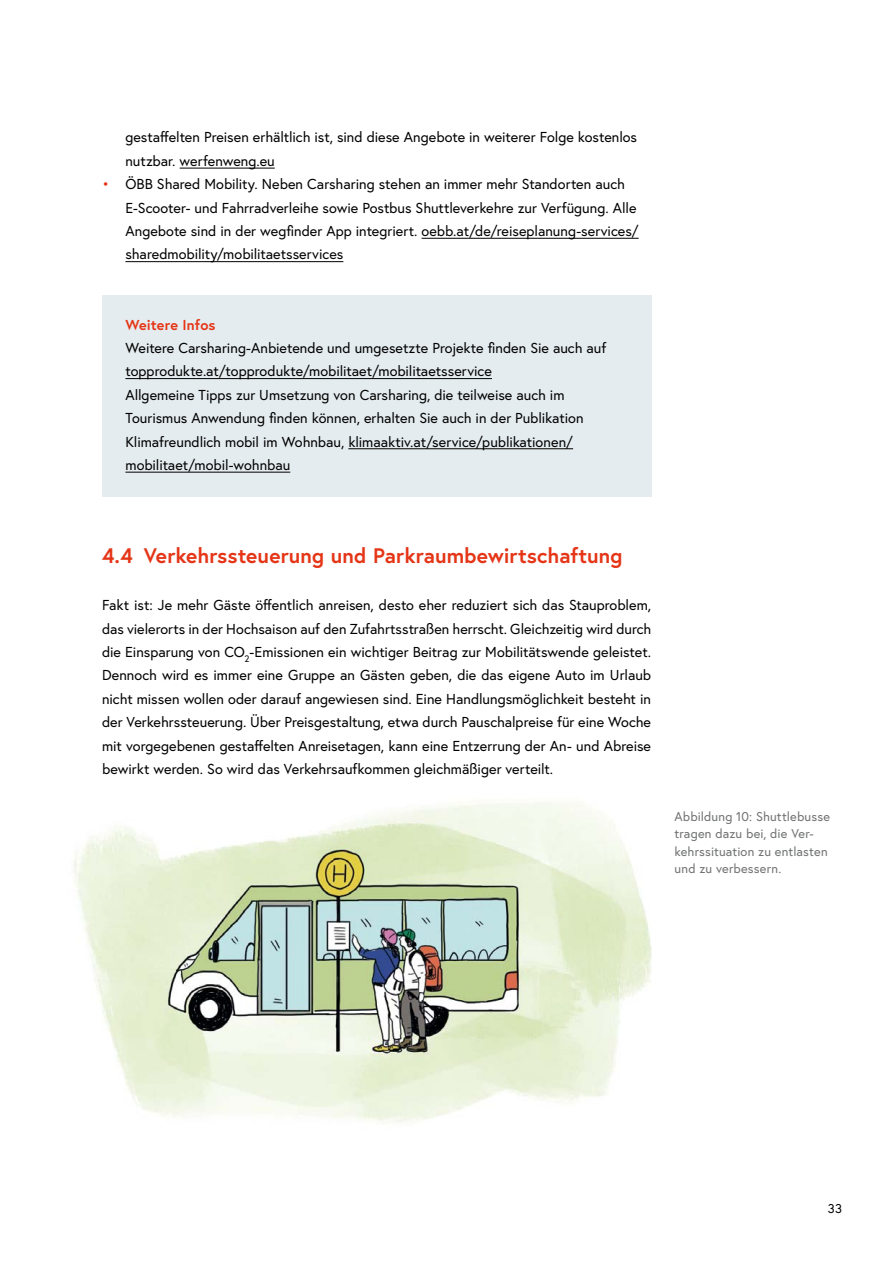
<style>
.page{position:relative;width:893px;height:1263px;background:#fff}
.page>*{position:absolute;margin:0;border:0;box-sizing:border-box;transform-origin:0 0}
.t1{font:700 21px "Europa Austria";letter-spacing:.005em;color:#e53517}
.Infobox_p_Infobox_letzter_Absatz{font:14.4px/23.4px "Europa Austria";color:#000}
.Infobox_p_Infobox_Titel{font:700 14.4px "Europa Austria";letter-spacing:.005em;color:#e53517}
.t2{font:12.75px/17.5px "Europa Austria";letter-spacing:.015em;color:#707172}
.t3{font:12.75px "Europa Austria";color:#000}
.s1{color:#e53517}
</style>
<div class="page">
<hr style="left:180px;top:168px;width:95px;height:1px;background:#000">
<hr style="left:422px;top:238px;width:217px;height:1px;background:#000">
<hr style="left:125px;top:261px;width:218px;height:1px;background:#000">
<div style="left:102px;top:295px;width:549px;height:61px;background:#e5ecef"></div>
<div style="left:102px;top:318px;width:549px;height:178px;background:#e5ecef"></div>
<hr style="left:125px;top:378px;width:367px;height:1px;background:#000">
<hr style="left:348px;top:448px;width:225px;height:1px;background:#000">
<hr style="left:125px;top:472px;width:165px;height:1px;background:#000">
<img style="left:74px;top:802px;width:577px;height:322px">
<p class="Infobox_p_Infobox_letzter_Absatz" style="left:125px;top:125px;width:513px">gestaffelten Preisen erhältlich ist, sind diese Angebote in weiterer Folge kostenlos nutzbar. werfenweng.eu</p>
<p class="Infobox_p_Infobox_letzter_Absatz" style="left:125px;top:172px;width:515px;text-indent:-23px"><span class="s1">•</span> ÖBB Shared Mobility. Neben Carsharing stehen an immer mehr Standorten auch E-Scooter- und Fahrradverleihe sowie Postbus Shuttleverkehre zur Verfügung. Alle Angebote sind in der wegfinder App integriert. oebb.at/de/reiseplanung-services/ sharedmobility/mobilitaetsservices</p>
<p class="Infobox_p_Infobox_Titel" style="left:125px;top:315px;width:92px">Weitere Infos</p>
<p class="Infobox_p_Infobox_letzter_Absatz" style="left:125px;top:336px;width:482px">Weitere Carsharing-Anbietende und umgesetzte Projekte finden Sie auch auf topprodukte.at/topprodukte/mobilitaet/mobilitaetsservice<br>Allgemeine Tipps zur Umsetzung von Carsharing, die teilweise auch im Tourismus Anwendung finden können, erhalten Sie auch in der Publikation Klimafreundlich mobil im Wohnbau, klimaaktiv.at/service/publikationen/ mobilitaet/mobil-wohnbau</p>
<h2 class="t1" style="left:102px;top:542px;width:522px">4.4 Verkehrssteuerung und Parkraumbewirtschaftung</h2>
<p class="Infobox_p_Infobox_letzter_Absatz" style="left:102px;top:593px;width:551px;text-align:justify">Fakt ist: Je mehr Gäste öffentlich anreisen, desto eher reduziert sich das Stauproblem, das vielerorts in der Hochsaison auf den Zufahrtsstraßen herrscht. Gleichzeitig wird durch die Einsparung von CO<sub>2</sub>-Emissionen ein wichtiger Beitrag zur Mobilitätswende geleistet.<br>Dennoch wird es immer eine Gruppe an Gästen geben, die das eigene Auto im Urlaub nicht missen wollen oder darauf angewiesen sind. Eine Handlungsmöglichkeit besteht in der Verkehrssteuerung. Über Preisgestaltung, etwa durch Pauschalpreise für eine Woche mit vorgegebenen gestaffelten Anreisetagen, kann eine Entzerrung der An- und Abreise bewirkt werden. So wird das Verkehrsaufkommen gleichmäßiger verteilt.</p>
<p class="t2" style="left:674px;top:807px;width:157px">Abbildung 10: Shuttlebusse tragen dazu bei, die Ver&shy;kehrssituation zu entlasten und zu verbessern.</p>
<p class="t3" style="left:828px;top:1200px;width:16px">33</p>
</div>
